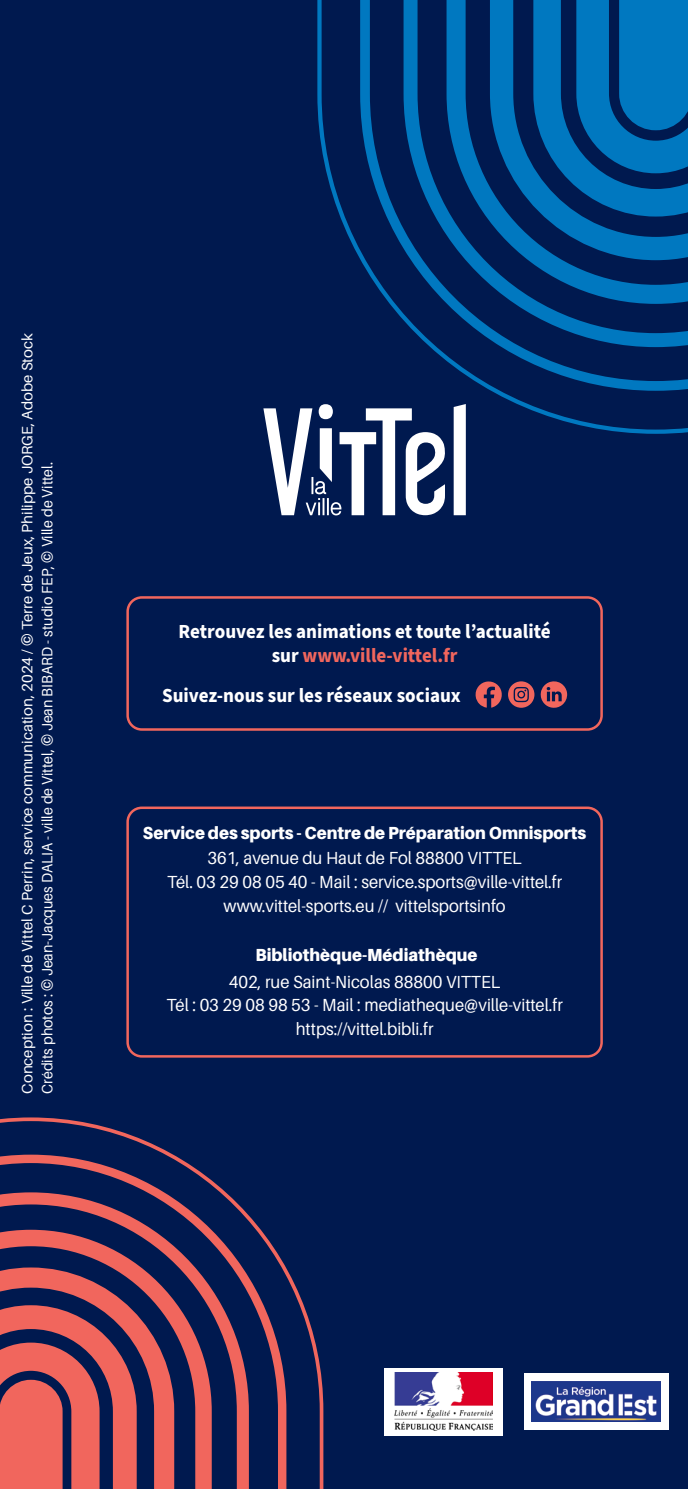
<style>
.page{position:relative;width:688px;height:1489px;background:#fff}
.page>*{position:absolute;margin:0;border:0;box-sizing:border-box;transform-origin:0 0}
.t1{font:700 20px/24px "Source Sans Pro";color:#fff;text-align:center;scale:.95 1}
.t2{font:17.5px/24.2px "Aileron";color:#fff;text-align:center;scale:.95 1}
.t3{font:15px/19.8px "Aileron";color:#fff}
.s1{color:#f1665d}
.s2{font-weight:900}
</style>
<div class="page">
<div style="left:0;top:0;width:687px;height:1488px;background:#00194f"></div>
<svg style="left:317px;top:0;width:370px;height:436px"></svg>
<svg style="left:0;top:1117px;width:324px;height:371px"></svg>
<div style="left:126px;top:596px;width:476px;height:134px;border:2px solid #f1665d;border-radius:14px"></div>
<svg style="left:453px;top:404px;width:12px;height:111px"></svg>
<svg style="left:263px;top:404px;width:183px;height:111px"></svg>
<svg style="left:475px;top:681px;width:59px;height:26px"></svg>
<svg style="left:540px;top:681px;width:27px;height:27px"></svg>
<div style="left:384px;top:1367px;width:119px;height:67px;background:#fff"></div>
<img style="left:394px;top:1372px;width:99px;height:58px">
<div style="left:523px;top:1373px;width:145px;height:56px;background:#fff"></div>
<img style="left:531px;top:1381px;width:129px;height:40px">
<div style="left:126px;top:806px;width:476px;height:251px;border:2px solid #f1665d;border-radius:14px"></div>
<svg style="left:0;top:1293px;width:148px;height:196px"></svg>
<svg style="left:519px;top:0;width:169px;height:230px"></svg>
<p class="t3" style="left:18px;top:1093px;width:761px;rotate:-90deg">Conception : Ville de Vittel C Perrin, service communication, 2024 / © Terre de Jeux, Philippe JORGE, Adobe Stock<br>Crédits photos : © Jean-Jacques DALIA - ville de Vittel, © Jean BIBARD - studio FEP, © Ville de Vittel.</p>
<p class="t1" style="left:178px;top:619px;width:393px">Retrouvez les animations et toute l’actualité sur <span class="s1">www.ville-vittel.fr</span></p>
<p class="t1" style="left:162px;top:683px;width:316px">Suivez-nous sur les réseaux sociaux</p>
<p class="t2" style="left:143px;top:821px;width:468px"><span class="s2">Service des sports - Centre de Préparation Omnisports </span>361, avenue du Haut de Fol 88800 VITTEL<br>Tél. 03 29 08 05 40 - Mail : service.sports@ville-vittel.fr www.vittel-sports.eu // vittelsportsinfo</p>
<p class="t2" style="left:229px;top:941px;width:287px;line-height:27px"><span class="s2">Bibliothèque-Médiathèque<br></span>402, rue Saint-Nicolas 88800 VITTEL</p>
<p class="t2" style="left:166px;top:992px;width:418px">Tél : 03 29 08 98 53 - Mail : mediatheque@ville-vittel.fr https://vittel.bibli.fr</p>
</div>
